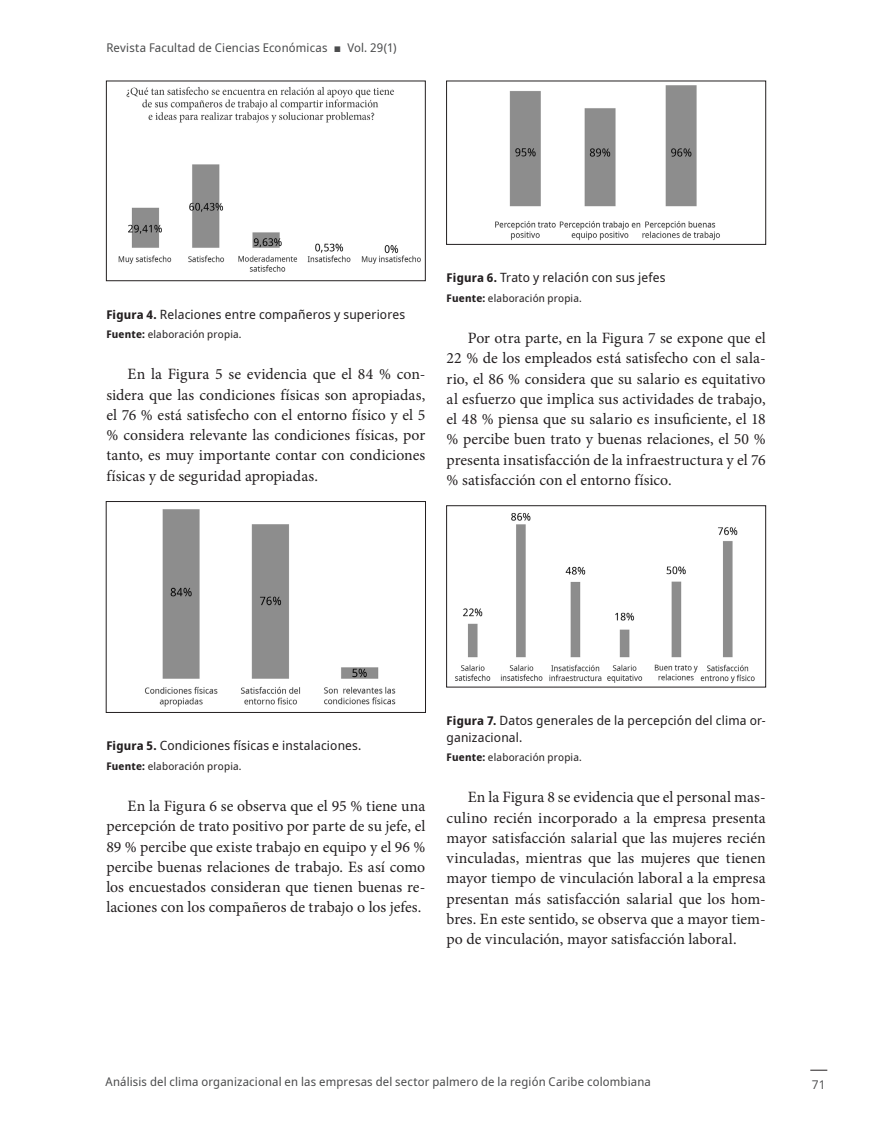
<style>
.page{position:relative;width:872px;height:1127px;background:#fff}
.page>*{position:absolute;margin:0;border:0;box-sizing:border-box;transform-origin:0 0}
._01_TextoCorrido{font:15.75px/20.2px "Minion Pro";color:#231f20;text-align:justify}
._06_TítuloFigura{font:12.75px/16.5px "Noto Sans Display";letter-spacing:.01em;color:#231f20}
.t1{font:12px "Noto Sans Display";letter-spacing:.015em;color:#4b4c4d}
.t2{font:12px "Open Sans";color:#4b4c4d}
._06_FuenteTABLA{font:10.5px "Noto Sans Display";letter-spacing:.02em;color:#231f20}
.s1{font-weight:700;font-size:12px}
.s2{font-weight:700}
</style>
<div class="page">
<svg style="left:810px;top:1070px;width:17px;height:1px"></svg>
<img style="left:118px;top:86px;width:303px;height:186px">
<div style="left:106px;top:81px;width:319px;height:200px;border:1px solid #231f20"></div>
<img style="left:144px;top:509px;width:252px;height:198px">
<div style="left:106px;top:501px;width:320px;height:212px;border:1px solid #231f20"></div>
<img style="left:495px;top:85px;width:225px;height:156px">
<div style="left:446px;top:81px;width:320px;height:164px;border:1px solid #231f20"></div>
<img style="left:455px;top:513px;width:300px;height:171px">
<div style="left:446px;top:505px;width:320px;height:182px;border:1px solid #231f20"></div>
<p class="t1" style="left:106px;top:39px;width:292px">Revista Facultad de Ciencias Económicas ■ Vol. 29(1)</p>
<p class="_06_TítuloFigura" style="left:106px;top:306px;width:300px"><span class="s1">Figura 4.</span> Relaciones entre compañeros y superiores</p>
<p class="_06_FuenteTABLA" style="left:106px;top:327px;width:137px"><span class="s2">Fuente:</span> elaboración propia.</p>
<p class="_01_TextoCorrido" style="left:106px;top:364px;width:320px;text-indent:21px">En la Figura 5 se evidencia que el 84 % con&shy;sidera que las condiciones físicas son apropiadas, el 76 % está satisfecho con el entorno físico y el 5 % considera relevante las condiciones físicas, por tanto, es muy importante contar con condiciones físicas y de seguridad apropiadas.</p>
<p class="_06_TítuloFigura" style="left:446px;top:270px;width:220px"><span class="s1">Figura 6.</span> Trato y relación con sus jefes</p>
<p class="_06_FuenteTABLA" style="left:446px;top:290px;width:137px"><span class="s2">Fuente:</span> elaboración propia.</p>
<p class="_01_TextoCorrido" style="left:446px;top:328px;width:320px;text-indent:21px">Por otra parte, en la Figura 7 se expone que el 22 % de los empleados está satisfecho con el sala&shy;rio, el 86 % considera que su salario es equitativo al esfuerzo que implica sus actividades de trabajo, el 48 % piensa que su salario es insuficiente, el 18 % percibe buen trato y buenas relaciones, el 50 % presenta insatisfacción de la infraestructura y el 76 % satisfacción con el entorno físico.</p>
<p class="_06_TítuloFigura" style="left:106px;top:738px;width:257px"><span class="s1">Figura 5.</span> Condiciones físicas e instalaciones.</p>
<p class="_06_FuenteTABLA" style="left:106px;top:758px;width:137px"><span class="s2">Fuente:</span> elaboración propia.</p>
<p class="_01_TextoCorrido" style="left:106px;top:796px;width:320px;text-indent:21px">En la Figura 6 se observa que el 95 % tiene una percepción de trato positivo por parte de su jefe, el 89 % percibe que existe trabajo en equipo y el 96 % percibe buenas relaciones de trabajo. Es así como los encuestados consideran que tienen buenas re&shy;laciones con los compañeros de trabajo o los jefes.</p>
<p class="_06_TítuloFigura" style="left:446px;top:712px;width:320px"><span class="s1">Figura 7.</span> Datos generales de la percepción del clima or&shy;ganizacional.</p>
<p class="_06_FuenteTABLA" style="left:446px;top:749px;width:137px"><span class="s2">Fuente:</span> elaboración propia.</p>
<p class="_01_TextoCorrido" style="left:446px;top:787px;width:320px;text-indent:21px">En la Figura 8 se evidencia que el personal mas&shy;culino recién incorporado a la empresa presenta mayor satisfacción salarial que las mujeres recién vinculadas, mientras que las mujeres que tienen mayor tiempo de vinculación laboral a la empresa presentan más satisfacción salarial que los hom&shy;bres. En este sentido, se observa que a mayor tiem&shy;po de vinculación, mayor satisfacción laboral.</p>
<p class="t1" style="left:105px;top:1073px;width:547px">Análisis del clima organizacional en las empresas del sector palmero de la región Caribe colombiana</p>
<p class="t2" style="left:812px;top:1076px;width:15px">71</p>
</div>
